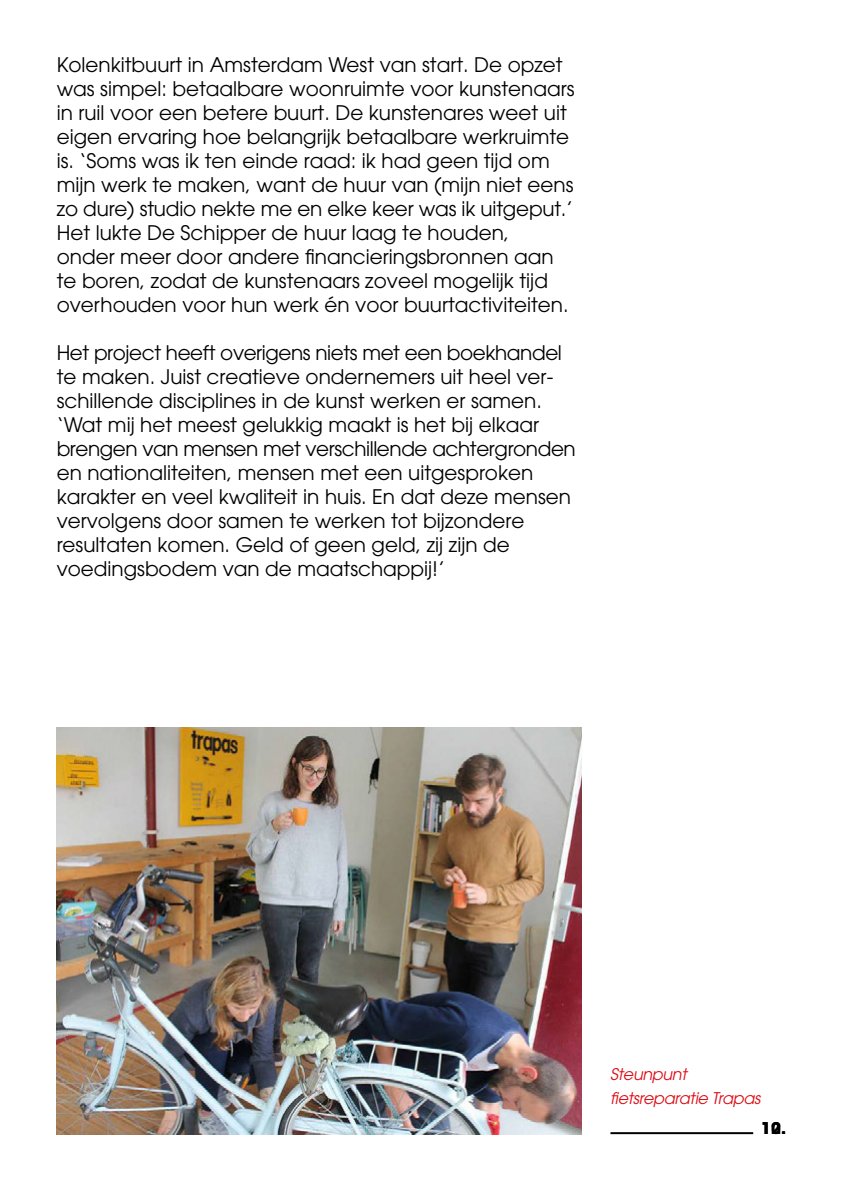
<style>
.page{position:relative;width:842px;height:1191px;background:#fff}
.page>*{position:absolute;margin:0;border:0;box-sizing:border-box;transform-origin:0 0}
.t1{font:20px/24px "Avant Garde";color:#000}
.t2{font:20px "Avant Garde";letter-spacing:-.02em;color:#000}
.t3{font:italic 16px "Avant Garde";letter-spacing:-.02em;color:#dc0a14}
.t4{font:700 16px "Avant Garde";color:#000}
</style>
<div class="page">
<img style="left:57px;top:727px;width:525px;height:407px">
<hr style="left:610px;top:1132px;width:143px;height:2px;background:#000">
<p class="t1" style="left:57px;top:53px;width:519px">Kolenkitbuurt in Amsterdam West van start. De opzet was simpel: betaalbare woonruimte voor kunstenaars in ruil voor een betere buurt. De kunstenares weet uit eigen ervaring hoe belangrijk betaalbare werkruimte is. ‘Soms was ik ten einde raad: ik had geen tijd om mijn werk te maken, want de huur van (mijn niet eens zo dure) studio nekte me en elke keer was ik uitgeput.’ Het lukte De Schipper de huur laag te houden,</p>
<p class="t1" style="left:57px;top:245px;width:498px">onder meer door andere financieringsbronnen aan</p>
<p class="t1" style="left:57px;top:269px;width:493px">te boren, zodat de kunstenaars zoveel mogelijk tijd</p>
<p class="t1" style="left:57px;top:293px;width:513px">overhouden voor hun werk én voor buurtactiviteiten.</p>
<p class="t2" style="left:57px;top:341px;width:507px">Het project heeft overigens niets met een boekhandel</p>
<p class="t1" style="left:57px;top:365px;width:521px">te maken. Juist creatieve ondernemers uit heel ver&shy;schillende disciplines in de kunst werken er samen. ‘Wat mij het meest gelukkig maakt is het bij elkaar brengen van mensen met verschillende achtergronden en nationaliteiten, mensen met een uitgesproken karakter en veel kwaliteit in huis. En dat deze mensen vervolgens door samen te werken tot bijzondere</p>
<p class="t1" style="left:57px;top:533px;width:455px">resultaten komen. Geld of geen geld, zij zijn de</p>
<p class="t1" style="left:57px;top:557px;width:390px">voedingsbodem van de maatschappij!’</p>
<p class="t3" style="left:610px;top:1065px;width:78px">Steunpunt</p>
<p class="t3" style="left:610px;top:1089px;width:152px">fietsreparatie Trapas</p>
<p class="t4" style="left:761px;top:1117px;width:26px">10.</p>
<p class="t4" style="left:771px;top:1117px;width:11px">2</p>
</div>
